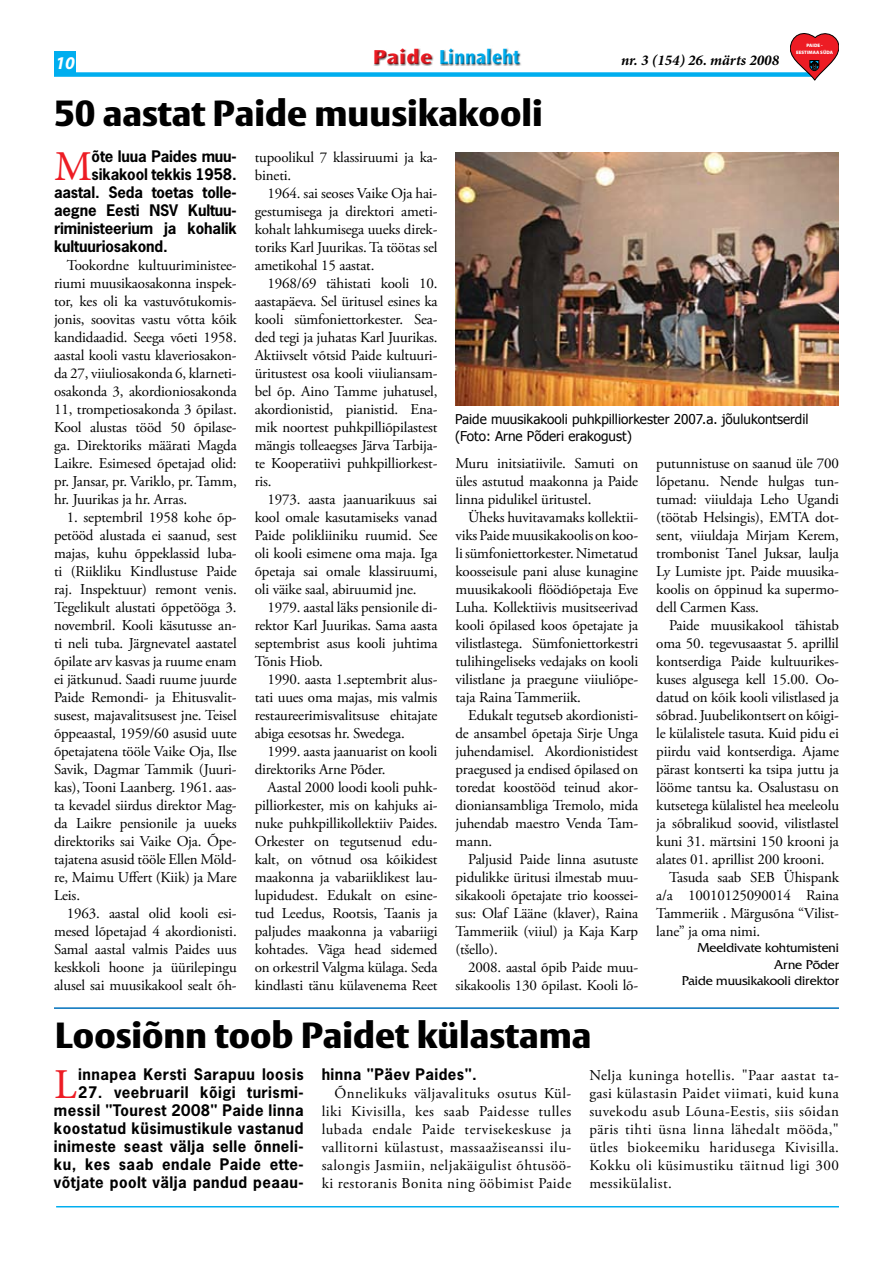
<style>
.page{position:relative;width:893px;height:1263px;background:#fff}
.page>*{position:absolute;margin:0;border:0;box-sizing:border-box;transform-origin:0 0}
.t1{font:42.75px "Minion Pro";color:#ed1c24}
.t2{font:900 36px "Vesta";color:#000}
.t3{font:800 21px "Ocean Sans Std";color:#00aeef;scale:.94 1}
.t4{font:italic 700 18px "Myriad Pro";color:#fff}
.t5{font:15px/18px "Adobe Garamond Pro";letter-spacing:-.01em;color:#000;text-align:justify}
.t6{font:700 15px/18px "News Gothic Std";letter-spacing:-.01em;color:#000;text-align:justify}
.t7{font:700 15px "News Gothic Std";letter-spacing:.03em;color:#000}
.t8{font:italic 700 15px "Minion Pro";color:#000}
.t9{font:13.5px/16.2px "Tahoma";color:#000}
.t10{font:13.5px/16.2px "Friz Quadrata Std";letter-spacing:-.01em;color:#000;text-align:right}
.t11{font:900 4.8px/7.4px "Myriad Pro";color:#fff;text-align:center}
.s1{color:#ed1c24}
</style>
<div class="page">
<hr style="left:56px;top:1206px;width:783px;height:1px;background:#00aeef">
<div style="left:45px;top:37px;width:802px;height:64px;background:#000;opacity:.75"></div>
<div style="left:54px;top:52px;width:21px;height:22px;background:#00aeef"></div>
<img style="left:455px;top:153px;width:383px;height:252px">
<hr style="left:54px;top:1007px;width:785px;height:2px;background:#0071bc">
<svg style="left:790px;top:33px;width:49px;height:47px"></svg>
<p class="t4" style="left:56px;top:51px;width:21px">10</p>
<h3 class="t3" style="left:373px;top:45px;width:158px"><span class="s1">Paide</span> Linnaleht</h3>
<p class="t8" style="left:621px;top:50px;width:160px">nr. 3 (154) 26. märts 2008</p>
<h2 class="t2" style="left:54px;top:92px;width:490px">50 aastat Paide muusikakooli</h2>
<p class="t11" style="left:796px;top:42px;width:38px">PAIDE -<br>EESTIMAA SÜDA</p>
<h1 class="t1" style="left:54px;top:137px;width:40px">M</h1>
<p class="t6" style="left:92px;top:147px;width:147px">õte luua Paides muu-</p>
<p class="t6" style="left:92px;top:165px;width:147px">sikakool tekkis 1958.</p>
<p class="t6" style="left:54px;top:183px;width:184px">aastal. Seda toetas tolle-</p>
<p class="t6" style="left:54px;top:201px;width:184px">aegne Eesti NSV Kultuu-</p>
<p class="t6" style="left:54px;top:219px;width:184px">riministeerium ja kohalik</p>
<p class="t6" style="left:54px;top:237px;width:115px">kultuuriosakond.</p>
<p class="t5" style="left:54px;top:257px;width:184px;text-indent:13px">Tookordne kultuuriministee&shy;riumi muusikaosakonna inspek&shy;tor, kes oli ka vastuvõtukomis&shy;jonis, soovitas vastu võtta kõik kandidaadid. Seega võeti 1958. aastal kooli vastu klaveriosakon&shy;da 27, viiuliosakonda 6, klarneti&shy;osakonda 3, akordioniosakonda 11, trompetiosakonda 3 õpilast.<br>Kool alustas tööd 50 õpilase&shy;ga. Direktoriks määrati Magda Laikre. Esimesed õpetajad olid: pr. Jansar, pr. Variklo, pr. Tamm, hr. Juurikas ja hr. Arras.</p>
<p class="t5" style="left:54px;top:509px;width:184px;text-indent:13px">1. septembril 1958 kohe õp&shy;petööd alustada ei saanud, sest majas, kuhu õppeklassid luba&shy;ti (Riikliku Kindlustuse Paide raj. Inspektuur) remont venis.<br>Tegelikult alustati õppetööga 3. novembril. Kooli käsutusse an&shy;ti neli tuba. Järgnevatel aastatel õpilate arv kasvas ja ruume enam ei jätkunud. Saadi ruume juurde Paide Remondi- ja Ehitusvalit&shy;susest, majavalitsusest jne. Teisel õppeaastal, 1959/60 asusid uute õpetajatena tööle Vaike Oja, Ilse Savik, Dagmar Tammik (Juuri&shy;kas), Tooni Laanberg. 1961. aas&shy;ta kevadel siirdus direktor Mag&shy;da Laikre pensionile ja uueks direktoriks sai Vaike Oja. Õpe&shy;tajatena asusid tööle Ellen Möld&shy;re, Maimu Uffert (Kiik) ja Mare Leis.</p>
<p class="t5" style="left:54px;top:905px;width:184px;text-indent:13px">1963. aastal olid kooli esi&shy;mesed lõpetajad 4 akordionisti.<br>Samal aastal valmis Paides uus keskkoli hoone ja üürilepingu alusel sai muusikakool sealt õh-</p>
<p class="t5" style="left:255px;top:149px;width:184px">tupoolikul 7 klassiruumi ja ka&shy;bineti.</p>
<p class="t5" style="left:255px;top:185px;width:184px;text-indent:13px">1964. sai seoses Vaike Oja hai&shy;gestumisega ja direktori ameti&shy;kohalt lahkumisega uueks direk&shy;toriks Karl Juurikas. Ta töötas sel ametikohal 15 aastat.</p>
<p class="t5" style="left:255px;top:275px;width:184px;text-indent:13px">1968/69 tähistati kooli 10. aastapäeva. Sel üritusel esines ka kooli sümfoniettorkester. Sea&shy;ded tegi ja juhatas Karl Juurikas.<br>Aktiivselt võtsid Paide kultuuri&shy;üritustest osa kooli viiuliansam&shy;bel õp. Aino Tamme juhatusel, akordionistid, pianistid. Ena&shy;mik noortest puhkpilliõpilastest mängis tolleaegses Järva Tarbija&shy;te Kooperatiivi puhkpilliorkest&shy;ris.</p>
<p class="t5" style="left:255px;top:491px;width:184px;text-indent:13px">1973. aasta jaanuarikuus sai kool omale kasutamiseks vanad Paide polikliiniku ruumid. See oli kooli esimene oma maja. Iga õpetaja sai omale klassiruumi, oli väike saal, abiruumid jne.</p>
<p class="t5" style="left:255px;top:599px;width:184px;text-indent:13px">1979. aastal läks pensionile di&shy;rektor Karl Juurikas. Sama aasta septembrist asus kooli juhtima Tõnis Hiob.</p>
<p class="t5" style="left:255px;top:671px;width:184px;text-indent:13px">1990. aasta 1.septembrit alus&shy;tati uues oma majas, mis valmis restaureerimisvalitsuse ehitajate abiga eesotsas hr. Swedega.</p>
<p class="t5" style="left:255px;top:743px;width:184px;text-indent:13px">1999. aasta jaanuarist on kooli direktoriks Arne Põder.</p>
<p class="t5" style="left:255px;top:779px;width:184px;text-indent:13px">Aastal 2000 loodi kooli puhk&shy;pilliorkester, mis on kahjuks ai&shy;nuke puhkpillikollektiiv Paides.<br>Orkester on tegutsenud edu&shy;kalt, on võtnud osa kõikidest maakonna ja vabariiklikest lau&shy;lupidudest. Edukalt on esine&shy;tud Leedus, Rootsis, Taanis ja paljudes maakonna ja vabariigi kohtades. Väga head sidemed on orkestril Valgma külaga. Seda kindlasti tänu külavenema Reet</p>
<p class="t9" style="left:455px;top:411px;width:355px">Paide muusikakooli puhkpilliorkester 2007.a. jõulukontserdil (Foto: Arne Põderi erakogust)</p>
<p class="t5" style="left:455px;top:455px;width:184px">Muru initsiatiivile. Samuti on üles astutud maakonna ja Paide linna pidulikel üritustel.</p>
<p class="t5" style="left:455px;top:509px;width:184px;text-indent:13px">Üheks huvitavamaks kollektii&shy;viks Paide muusikakoolis on koo&shy;li sümfoniettorkester. Nimetatud koosseisule pani aluse kunagine muusikakooli flöödiõpetaja Eve Luha. Kollektiivis musitseerivad kooli õpilased koos õpetajate ja vilistlastega. Sümfoniettorkestri tulihingeliseks vedajaks on kooli vilistlane ja praegune viiuliõpe&shy;taja Raina Tammeriik.</p>
<p class="t5" style="left:455px;top:707px;width:184px;text-indent:13px">Edukalt tegutseb akordionisti&shy;de ansambel õpetaja Sirje Unga juhendamisel. Akordionistidest praegused ja endised õpilased on toredat koostööd teinud akor&shy;dioniansambliga Tremolo, mida juhendab maestro Venda Tam&shy;mann.</p>
<p class="t5" style="left:455px;top:851px;width:184px;text-indent:13px">Paljusid Paide linna asutuste pidulikke üritusi ilmestab muu&shy;sikakooli õpetajate trio koossei&shy;sus: Olaf Lääne (klaver), Raina Tammeriik (viiul) ja Kaja Karp (tšello).</p>
<p class="t5" style="left:455px;top:959px;width:184px;text-align:right">2008. aastal õpib Paide muu&shy;sikakoolis 130 õpilast. Kooli lõ-</p>
<p class="t5" style="left:656px;top:455px;width:184px">putunnistuse on saanud üle 700 lõpetanu. Nende hulgas tun&shy;tumad: viiuldaja Leho Ugandi (töötab Helsingis), EMTA dot&shy;sent, viiuldaja Mirjam Kerem, trombonist Tanel Juksar, laulja Ly Lumiste jpt. Paide muusika&shy;koolis on õppinud ka supermo&shy;dell Carmen Kass.</p>
<p class="t5" style="left:669px;top:617px;width:171px">Paide muusikakool tähistab</p>
<p class="t5" style="left:656px;top:635px;width:184px">oma 50. tegevusaastat 5. aprillil</p>
<p class="t5" style="left:656px;top:653px;width:184px">kontserdiga Paide kultuurikes-</p>
<p class="t5" style="left:656px;top:671px;width:184px">kuses algusega kell 15.00. Oo-</p>
<p class="t5" style="left:656px;top:689px;width:184px">datud on kõik kooli vilistlased ja</p>
<p class="t5" style="left:656px;top:707px;width:184px">sõbrad. Juubelikontsert on kõigi-</p>
<p class="t5" style="left:656px;top:725px;width:184px">le külalistele tasuta. Kuid pidu ei</p>
<p class="t5" style="left:656px;top:743px;width:184px">piirdu vaid kontserdiga. Ajame</p>
<p class="t5" style="left:656px;top:761px;width:184px">pärast kontserti ka tsipa juttu ja</p>
<p class="t5" style="left:656px;top:779px;width:184px">lööme tantsu ka. Osalustasu on</p>
<p class="t5" style="left:656px;top:797px;width:184px">kutsetega külalistel hea meeleolu</p>
<p class="t5" style="left:656px;top:815px;width:184px">ja sõbralikud soovid, vilistlastel</p>
<p class="t5" style="left:656px;top:833px;width:184px">kuni 31. märtsini 150 krooni ja</p>
<p class="t5" style="left:656px;top:851px;width:170px">alates 01. aprillist 200 krooni.</p>
<p class="t5" style="left:669px;top:869px;width:171px">Tasuda saab SEB Ühispank</p>
<p class="t5" style="left:656px;top:887px;width:184px">a/a 10010125090014 Raina</p>
<p class="t5" style="left:656px;top:905px;width:184px">Tammeriik . Märgusõna “Vilist-</p>
<p class="t5" style="left:656px;top:923px;width:106px">lane” ja oma nimi.</p>
<p class="t10" style="left:682px;top:940px;width:159px">Meeldivate kohtumisteni<br>Arne Põder<br>Paide muusikakooli direktor</p>
<h2 class="t2" style="left:55px;top:1014px;width:538px">Loosiõnn toob Paidet külastama</h2>
<h1 class="t1" style="left:54px;top:1055px;width:24px">L</h1>
<p class="t7" style="left:78px;top:1064px;width:227px">innapea Kersti Sarapuu loosis</p>
<p class="t6" style="left:54px;top:1083px;width:251px;text-indent:24px">27. veebruaril kõigi turismi&shy;messil "Tourest 2008" Paide linna koostatud küsimustikule vastanud inimeste seast välja selle õnneli&shy;ku, kes saab endale Paide ette&shy;võtjate poolt välja pandud peaau-</p>
<p class="t7" style="left:322px;top:1064px;width:157px">hinna "Päev Paides".</p>
<p class="t5" style="left:322px;top:1085px;width:251px;text-indent:13px">Õnnelikuks väljavalituks osutus Kül&shy;liki Kivisilla, kes saab Paidesse tulles lubada endale Paide tervisekeskuse ja vallitorni külastust, massaažiseanssi ilu&shy;salongis Jasmiin, neljakäigulist õhtusöö&shy;ki restoranis Bonita ning ööbimist Paide</p>
<p class="t5" style="left:589px;top:1067px;width:251px">Nelja kuninga hotellis. "Paar aastat ta&shy;gasi külastasin Paidet viimati, kuid kuna suvekodu asub Lõuna-Eestis, siis sõidan päris tihti üsna linna lähedalt mööda," ütles biokeemiku haridusega Kivisilla.<br>Kokku oli küsimustiku täitnud ligi 300 messikülalist.</p>
</div>
